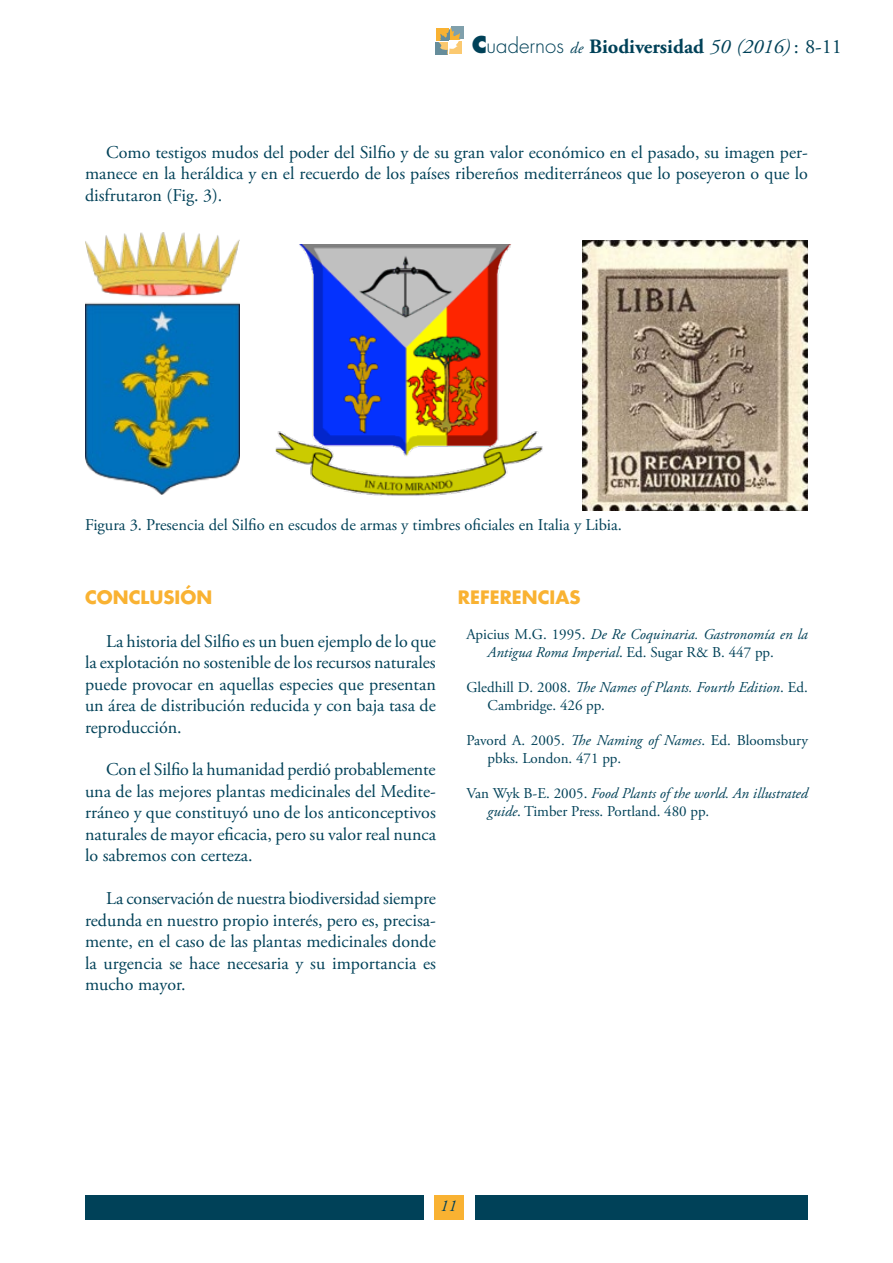
<style>
.page{position:relative;width:893px;height:1263px;background:#fff}
.page>*{position:absolute;margin:0;border:0;box-sizing:border-box;transform-origin:0 0}
.t1{font:700 20.4px "Adobe Garamond Pro";color:#004158}
.t2{font:18px/21.5px "Adobe Garamond Pro";color:#004158;text-align:justify}
.t3{font:700 18px "Futura";color:#f9b232}
.t4{font:16.5px "Adobe Garamond Pro";letter-spacing:-.01em;color:#004158}
.t5{font:italic 16.5px "Adobe Garamond Pro";color:#004158}
.t6{font:15px/18px "Adobe Garamond Pro";color:#004158}
.t7{font:italic 15px/18px "Adobe Garamond Pro";color:#004158}
.s1{font-family:"Futura";font-weight:800;font-size:22.65px}
.s2{font-family:"Futura";font-weight:300}
.s3{font-weight:400;font-style:italic;font-size:15.9px}
.s4{font-weight:400;font-style:italic}
.s5{font-weight:400}
.s6{font-style:normal}
.s7{font-style:italic}
</style>
<div class="page">
<div style="left:437px;top:28px;width:12px;height:13px;background:#f9b232"></div>
<div style="left:451px;top:27px;width:12px;height:12px;background:#80a0ac"></div>
<div style="left:435px;top:42px;width:13px;height:13px;background:#668d9b"></div>
<div style="left:449px;top:41px;width:13px;height:12px;background:#fbc970"></div>
<svg style="left:438px;top:27px;width:22px;height:28px"></svg>
<div style="left:86px;top:1195px;width:338px;height:25px;background:#004158"></div>
<div style="left:475px;top:1195px;width:333px;height:25px;background:#004158"></div>
<div style="left:435px;top:1195px;width:29px;height:25px;background:#f9b232"></div>
<img style="left:85px;top:232px;width:154px;height:263px">
<img style="left:275px;top:244px;width:268px;height:252px">
<img style="left:582px;top:240px;width:226px;height:270px">
<p class="t1" style="left:472px;top:34px;width:372px"><span class="s1">C</span><span class="s2">uadernos</span> <span class="s3">de</span> Biodiversidad <span class="s4">50 (2016)</span> <span class="s5">: 8-11</span></p>
<p class="t2" style="left:85px;top:142px;width:724px;text-indent:21px">Como testigos mudos del poder del Silfio y de su gran valor económico en el pasado, su imagen per&shy;manece en la heráldica y en el recuerdo de los países ribereños mediterráneos que lo poseyeron o que lo disfrutaron (Fig. 3).</p>
<p class="t4" style="left:85px;top:515px;width:538px">Figura 3. Presencia del Silfio en escudos de armas y timbres oficiales en Italia y Libia.</p>
<p class="t3" style="left:85px;top:584px;width:129px">CONCLUSIÓN</p>
<p class="t2" style="left:85px;top:631px;width:352px;text-indent:21px">La historia del Silfio es un buen ejemplo de lo que la explotación no sostenible de los recursos naturales puede provocar en aquellas especies que presentan un área de distribución reducida y con baja tasa de reproducción.</p>
<p class="t2" style="left:85px;top:760px;width:353px;text-indent:21px">Con el Silfio la humanidad perdió probablemente una de las mejores plantas medicinales del Medite&shy;rráneo y que constituyó uno de los anticonceptivos naturales de mayor eficacia, pero su valor real nunca lo sabremos con certeza.</p>
<p class="t2" style="left:85px;top:888px;width:353px;text-indent:21px">La conservación de nuestra biodiversidad siempre redunda en nuestro propio interés, pero es, precisa&shy;mente, en el caso de las plantas medicinales donde la urgencia se hace necesaria y su importancia es mucho mayor.</p>
<p class="t3" style="left:458px;top:584px;width:124px">REFERENCIAS</p>
<p class="t7" style="left:488px;top:625px;width:322px;text-indent:-21px"><span class="s6">Apicius M.G. 1995.</span> De Re Coquinaria. Gastronomía en la<br>Antigua Roma Imperial<span class="s6">. Ed. Sugar R&amp; B. 447 pp.</span></p>
<p class="t6" style="left:488px;top:678px;width:322px;text-indent:-21px">Gledhill D. 2008. <span class="s7">The Names of Plants. Fourth Edition</span>. Ed.<br>Cambridge. 426 pp.</p>
<p class="t6" style="left:488px;top:732px;width:322px;text-indent:-21px">Pavord A. 2005. <span class="s7">The Naming of Names</span>. Ed. Bloomsbury pbks. London. 471 pp.</p>
<p class="t6" style="left:488px;top:785px;width:322px;text-indent:-21px">Van Wyk B-E. 2005. <span class="s7">Food Plants of the world. An illustrated guide</span>. Timber Press. Portland. 480 pp.</p>
<p class="t5" style="left:440px;top:1195px;width:18px">11</p>
</div>
